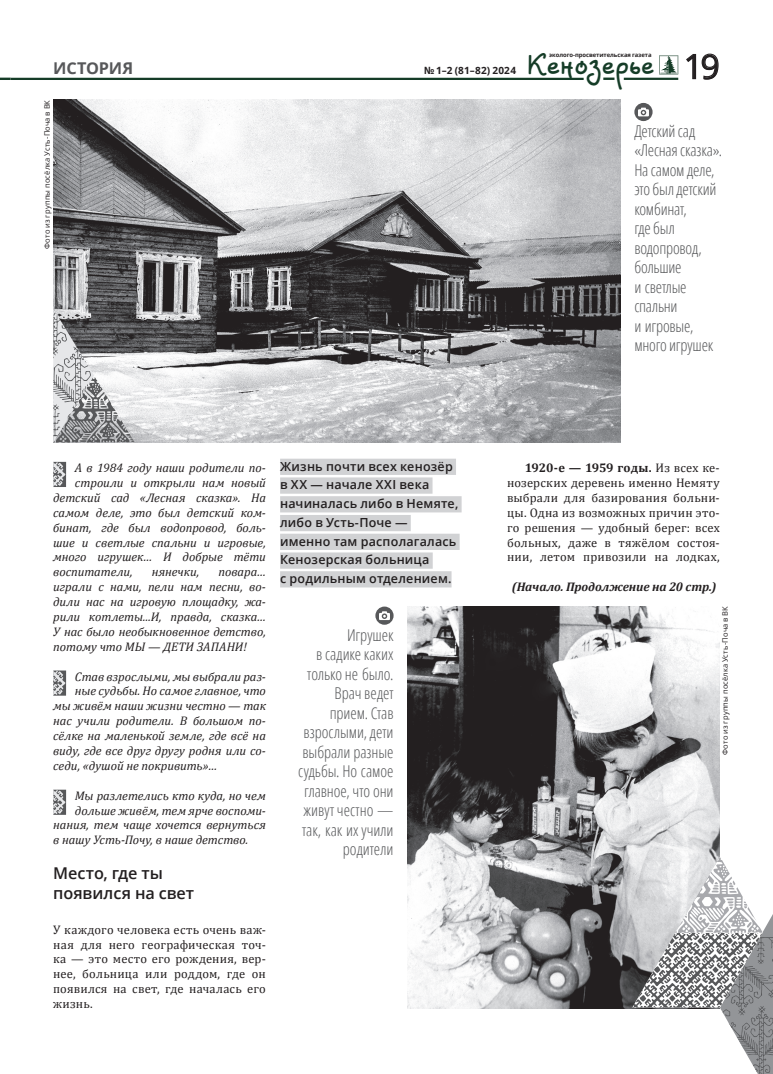
<style>
.page{position:relative;width:773px;height:1074px;background:#fff}
.page>*{position:absolute;margin:0;border:0;box-sizing:border-box;transform-origin:0 0}
.t1{font:700 23.12px "Veles";letter-spacing:-.02em;color:#153c27}
.t2{font:300 condensed 16.25px/19.5px "Open Sans";letter-spacing:-.01em;color:#57585a;text-align:right}
.t3{font:600 16.25px/19.5px "Open Sans";letter-spacing:-.005em;color:#231f20}
.t4{font:700 16.25px "Open Sans";color:#57585a}
.t5{font:italic 12.5px/14.9px "Cambria";letter-spacing:-.005em;color:#231f20;text-align:justify}
.t6{font:12.5px/14.9px "Cambria";letter-spacing:.015em;color:#231f20;text-align:justify}
.t7{font:600 12.5px/18.8px "Open Sans";letter-spacing:.015em;color:#231f20}
.t8{font:italic 700 12.5px "Cambria";letter-spacing:-.01em;color:#231f20}
.t9{font:700 10px "Open Sans";letter-spacing:.025em;color:#231f20}
.t10{font:7.5px "Open Sans";letter-spacing:.02em;color:#231f20}
.t11{font:700 5.88px "Open Sans";letter-spacing:-.01em;color:#231f20}
.s1{font-family:"Open Sans";font-weight:400;font-size:33.75px;color:#231f20}
.s2{font-weight:700}
</style>
<div class="page">
<svg style="left:686px;top:53px;width:33px;height:27px"></svg>
<svg style="left:659px;top:55px;width:19px;height:19px"></svg>
<hr style="left:623px;top:78px;width:55px;height:2px;background:#153c27">
<svg style="left:0;top:78px;width:11px;height:2px"></svg>
<hr style="left:11px;top:78px;width:572px;height:2px;background:#153c27">
<svg style="left:603px;top:78px;width:11px;height:2px"></svg>
<div style="left:280px;top:459px;width:176px;height:16px;background:#d1d2d4"></div>
<div style="left:280px;top:477px;width:152px;height:17px;background:#d1d2d4"></div>
<div style="left:280px;top:496px;width:181px;height:16px;background:#d1d2d4"></div>
<div style="left:280px;top:515px;width:130px;height:16px;background:#d1d2d4"></div>
<div style="left:280px;top:534px;width:179px;height:16px;background:#d1d2d4"></div>
<div style="left:280px;top:552px;width:152px;height:17px;background:#d1d2d4"></div>
<div style="left:280px;top:571px;width:171px;height:16px;background:#d1d2d4"></div>
<img style="left:407px;top:606px;width:312px;height:402px">
<svg style="left:375px;top:606px;width:18px;height:19px"></svg>
<svg style="left:632px;top:856px;width:140px;height:218px"></svg>
<img style="left:53px;top:100px;width:567px;height:342px">
<svg style="left:634px;top:103px;width:18px;height:18px"></svg>
<svg style="left:53px;top:309px;width:82px;height:133px"></svg>
<svg style="left:53px;top:462px;width:13px;height:25px"></svg>
<svg style="left:53px;top:670px;width:13px;height:25px"></svg>
<svg style="left:53px;top:789px;width:13px;height:26px"></svg>
<h2 class="t4" style="left:53px;top:57px;width:25px">Исто</h2>
<h2 class="t4" style="left:99px;top:57px;width:22px">рия</h2>
<p class="t10" style="left:42px;top:249px;width:150px;rotate:-90deg">Фото из группы посёлка Усть-Поча в ВК</p>
<p class="t9" style="left:424px;top:64px;width:94px">№ 1–2 (81–82) 2024</p>
<h1 class="t1" style="left:527px;top:52px;width:193px">Кенозерье <span class="s1">19</span></h1>
<p class="t11" style="left:549px;top:51px;width:104px">эколого-просветительская газета</p>
<h2 class="t2" style="left:634px;top:121px;width:89px;text-align:left">Детский сад «Лесная сказка».<br>На самом деле, это был детский комбинат,<br>где был водопровод, большие<br>и светлые спальни<br>и игровые, много игрушек</h2>
<p class="t5" style="left:75px;top:460px;width:192px">А в 1984 году наши родители по-</p>
<p class="t5" style="left:75px;top:475px;width:192px">строили и открыли нам новый</p>
<p class="t5" style="left:53px;top:489px;width:214px">детский сад «Лесная сказка». На</p>
<p class="t5" style="left:53px;top:504px;width:214px">самом деле, это был детский ком-</p>
<p class="t5" style="left:53px;top:519px;width:214px">бинат, где был водопровод, боль-</p>
<p class="t5" style="left:53px;top:534px;width:214px">шие и светлые спальни и игровые,</p>
<p class="t5" style="left:53px;top:549px;width:214px">много игрушек… И добрые тёти</p>
<p class="t5" style="left:53px;top:564px;width:81px">воспитатели,</p>
<p class="t5" style="left:152px;top:564px;width:49px">нянечки,</p>
<p class="t5" style="left:53px;top:564px;width:214px;text-indent:165px">повара… играли с нами, пели нам песни, во&shy;дили нас на игровую площадку, жа&shy;рили котлеты...И, правда, сказка… У нас было необыкновенное детство, потому что МЫ — ДЕТИ ЗАПАНИ!</p>
<p class="t5" style="left:75px;top:668px;width:192px">Став взрослыми, мы выбрали раз-</p>
<p class="t5" style="left:75px;top:683px;width:192px">ные судьбы. Но самое главное, что</p>
<p class="t5" style="left:53px;top:698px;width:214px">мы живём наши жизни честно — так</p>
<p class="t5" style="left:53px;top:713px;width:214px">нас учили родители. В большом по-</p>
<p class="t5" style="left:53px;top:728px;width:214px">сёлке на маленькой земле, где всё на</p>
<p class="t5" style="left:53px;top:742px;width:214px">виду, где все друг другу родня или со-</p>
<p class="t5" style="left:53px;top:757px;width:165px">седи, «душой не покривить»…</p>
<p class="t5" style="left:75px;top:787px;width:192px">Мы разлетелись кто куда, но чем</p>
<p class="t5" style="left:75px;top:802px;width:192px">дольше живём, тем ярче воспоми-</p>
<p class="t5" style="left:53px;top:817px;width:214px">нания, тем чаще хочется вернуться</p>
<p class="t5" style="left:53px;top:832px;width:197px">в нашу Усть-Почу, в наше детство.</p>
<h2 class="t3" style="left:53px;top:863px;width:142px">Место, где ты появился на свет</h2>
<p class="t6" style="left:53px;top:922px;width:214px">У каждого человека есть очень важ&shy;ная для него географическая точ&shy;ка — это место его рождения, вер&shy;нее, больница или роддом, где он появился на свет, где началась его жизнь.</p>
<p class="t7" style="left:280px;top:456px;width:180px">Жизнь почти всех кенозёр в XX — начале XXI века начиналась либо в Немяте, либо в Усть-Поче — именно там располагалась<br>Кенозерская больница<br>с родильным отделением.</p>
<p class="t6" style="left:507px;top:460px;width:214px;text-indent:18px"><span class="s2">1920-е — 1959 годы.</span> Из всех ке&shy;нозерских деревень именно Немяту выбрали для базирования больни&shy;цы. Одна из возможных причин это&shy;го решения — удобный берег: всех больных, даже в тяжёлом состоя&shy;нии, летом привозили на лодках,</p>
<p class="t8" style="left:511px;top:578px;width:206px">(Начало. Продолжение на 20 стр.)</p>
<h2 class="t2" style="left:298px;top:624px;width:97px">Игрушек<br>в садике каких только не было.<br>Врач ведет прием. Став взрослыми, дети выбрали разные судьбы. Но самое главное, что они живут честно — так, как их учили родители</h2>
<p class="t10" style="left:719px;top:755px;width:150px;rotate:-90deg">Фото из группы посёлка Усть-Поча в ВК</p>
</div>
